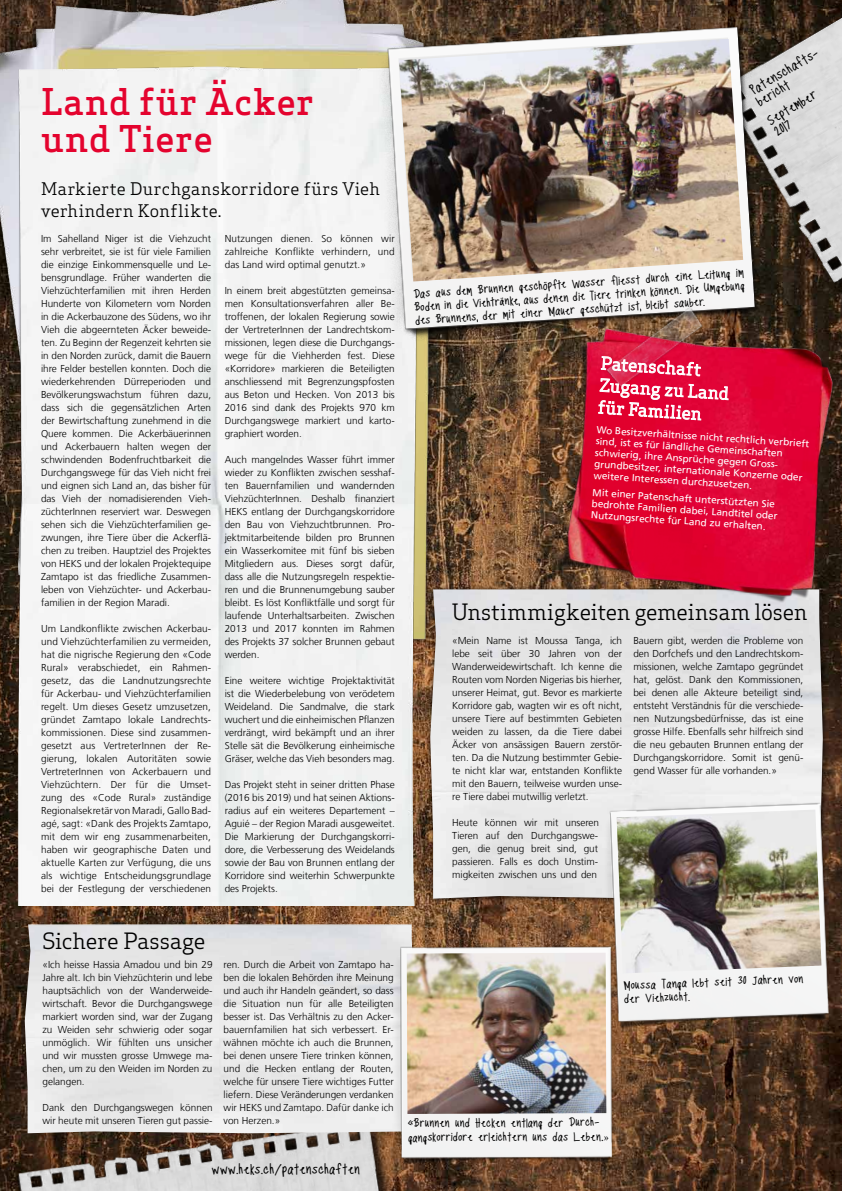
<style>
.page{position:relative;width:842px;height:1191px;background:#fff}
.page>*{position:absolute;margin:0;border:0;box-sizing:border-box;transform-origin:0 0}
.t1{font:500 36px/37.4px "Apex Serif";letter-spacing:.015em;color:#e4032e}
.t2{font:22px "Apex Serif";letter-spacing:-.005em;color:#000}
.t3{font:17px/22px "Apex Serif";letter-spacing:.02em;color:#000}
.t4{font:17px/22px "Apex Serif";color:#fff}
.t5{font:14px/13.2px "Tippy Toes Bold";color:#000}
.t6{font:12px/13.3px "Tippy Toes Bold";letter-spacing:-.005em;color:#000}
.t7{font:300 10px/13px "Frutiger LT Com";color:#000;text-align:justify}
.t8{font:10px/11.4px "Frutiger LT Com";color:#fff}
.s1{font-family:"Minion Pro"}
</style>
<div class="page">
<img style="left:0;top:0;width:842px;height:1191px">
<img style="left:0;top:0;width:477px;height:579px">
<img style="left:0;top:27px;width:450px;height:878px">
<img style="left:4px;top:1111px;width:386px;height:80px">
<img style="left:810px;top:7px;width:32px;height:289px">
<img style="left:25px;top:918px;width:390px;height:215px">
<img style="left:335px;top:0;width:475px;height:381px">
<img style="left:399px;top:39px;width:344px;height:242px">
<img style="left:391px;top:938px;width:231px;height:229px">
<img style="left:407px;top:952px;width:199px;height:162px">
<div style="left:425px;top:584px;width:404px;height:321px;background:#000;opacity:.82"></div>
<img style="left:430px;top:650px;width:393px;height:248px">
<div style="left:429px;top:579px;width:401px;height:71px;background:#fff;opacity:.58"></div>
<div style="left:635px;top:613px;width:172px;height:13px;background:#e0e0e1"></div>
<img style="left:552px;top:304px;width:290px;height:309px">
<img style="left:562px;top:287px;width:182px;height:142px">
<svg style="left:598px;top:356px;width:131px;height:84px;background:#e52f57"></svg>
<div style="left:18px;top:158px;width:384px;height:85px;background:#f3f3f3"></div>
<div style="left:19px;top:907px;width:209px;height:72px;background:#fff;opacity:.58"></div>
<svg style="left:43px;top:932px;width:75px;height:18px"></svg>
<div style="left:124px;top:932px;width:81px;height:23px;background:#e3e3e3"></div>
<img style="left:600px;top:794px;width:239px;height:238px">
<img style="left:617px;top:809px;width:204px;height:164px">
<h1 class="t1" style="left:41px;top:83px;width:275px">Land für Äcker und Tiere</h1>
<h3 class="t3" style="left:41px;top:178px;width:340px">Markierte Durchganskorridore fürs Vieh verhindern Konflikte.</h3>
<p class="t7" style="left:225px;top:232px;width:172px">Nutzungen dienen. So können wir zahlreiche Konflikte verhindern, und das Land wird optimal genutzt.»</p>
<p class="t7" style="left:225px;top:284px;width:172px">In einem breit abgestützten gemeinsa&shy;men Konsultationsverfahren aller Be&shy;troffenen, der lokalen Regierung sowie der VertreterInnen der Landrechtskom&shy;missionen, legen diese die Durchgangs&shy;wege für die Viehherden fest. Diese «Korridore» markieren die Beteiligten anschliessend mit Begrenzungspfosten aus Beton und Hecken. Von 2013 bis 2016 sind dank des Projekts 970 km Durchgangswege markiert und karto&shy;graphiert worden.</p>
<p class="t7" style="left:225px;top:453px;width:172px">Auch mangelndes Wasser führt immer wieder zu Konflikten zwischen sesshaf&shy;ten Bauernfamilien und wandernden ViehzüchterInnen. Deshalb finanziert HEKS entlang der Durchgangskorridore den Bau von Viehzuchtbrunnen. Pro&shy;jektmitarbeitende bilden pro Brunnen ein Wasserkomitee mit fünf bis sieben Mitgliedern aus. Dieses sorgt dafür, dass alle die Nutzungsregeln respektie&shy;ren und die Brunnenumgebung sauber bleibt. Es löst Konfliktfälle und sorgt für laufende Unterhaltsarbeiten. Zwischen 2013 und 2017 konnten im Rahmen des Projekts 37 solcher Brunnen gebaut werden.</p>
<p class="t7" style="left:225px;top:674px;width:172px">Eine weitere wichtige Projektaktivität ist die Wiederbelebung von verödetem Weideland. Die Sandmalve, die stark wuchert und die einheimischen Pflanzen verdrängt, wird bekämpft und an ihrer Stelle sät die Bevölkerung einheimische Gräser, welche das Vieh besonders mag.</p>
<p class="t7" style="left:225px;top:778px;width:172px">Das Projekt steht in seiner dritten Phase (2016 bis 2019) und hat seinen Aktions&shy;radius auf ein weiteres Departement – Aguié – der Region Maradi ausgeweitet.<br>Die Markierung der Durchgangskorri&shy;dore, die Verbesserung des Weidelands sowie der Bau von Brunnen entlang der Korridore sind weiterhin Schwerpunkte des Projekts.</p>
<p class="t7" style="left:41px;top:232px;width:172px">Im Sahelland Niger ist die Viehzucht sehr verbreitet, sie ist für viele Familien die einzige Einkommensquelle und Le&shy;bensgrundlage. Früher wanderten die Viehzüchterfamilien mit ihren Herden Hunderte von Kilometern vom Norden in die Ackerbauzone des Südens, wo ihr Vieh die abgeernteten Äcker beweide&shy;ten. Zu Beginn der Regenzeit kehrten sie in den Norden zurück, damit die Bauern ihre Felder bestellen konnten. Doch die wiederkehrenden Dürreperioden und Bevölkerungswachstum führen dazu, dass sich die gegensätzlichen Arten der Bewirtschaftung zunehmend in die Quere kommen. Die Ackerbäuerinnen und Ackerbauern halten wegen der schwindenden Bodenfruchtbarkeit die Durchgangswege für das Vieh nicht frei und eignen sich Land an, das bisher für das Vieh der nomadisierenden Vieh&shy;züchterInnen reserviert war. Deswegen sehen sich die Viehzüchterfamilien ge&shy;zwungen, ihre Tiere über die Ackerflä&shy;chen zu treiben. Hauptziel des Projektes von HEKS und der lokalen Projektequipe Zamtapo ist das friedliche Zusammen&shy;leben von Viehzüchter- und Ackerbau&shy;familien in der Region Maradi.</p>
<p class="t7" style="left:41px;top:622px;width:172px">Um Landkonflikte zwischen Ackerbau&shy;und Viehzüchterfamilien zu vermeiden, hat die nigrische Regierung den «Code Rural» verabschiedet, ein Rahmen&shy;gesetz, das die Landnutzungsrechte für Ackerbau- und Viehzüchterfamilien regelt. Um dieses Gesetz umzusetzen, gründet Zamtapo lokale Landrechts&shy;kommissionen. Diese sind zusammen&shy;gesetzt aus VertreterInnen der Re&shy;gierung, lokalen Autoritäten sowie VertreterInnen von Ackerbauern und Viehzüchtern. Der für die Umset&shy;zung des «Code Rural» zuständige Regionalsekretär von Maradi, Gallo Bad&shy;agé, sagt: «Dank des Projekts Zamtapo, mit dem wir eng zusammenarbeiten, haben wir geographische Daten und aktuelle Karten zur Verfügung, die uns als wichtige Entscheidungsgrundlage bei der Festlegung der verschiedenen</p>
<h3 class="t5" style="left:747px;top:86px;width:80px;rotate:-31deg">Patenschafts&shy;bericht</h3>
<h3 class="t5" style="left:765px;top:117px;width:57px;rotate:-31deg">September<br>2017</h3>
<p class="t6" style="left:413px;top:289px;width:333px;text-align:justify;rotate:-4deg">Das aus dem Brunnen geschöpfte Wasser fliesst durch eine Leitung im Boden in die Viehtränke aus denen die Tiere trinken können. Die Umgebung des Brunnens der mit einer Mauer geschützt ist bleibt sauber.</p>
<h3 class="t4" style="left:602px;top:352px;width:131px;rotate:4deg">Patenschaft<br>Zugang zu Land für Familien</h3>
<p class="t8" style="left:597px;top:423px;width:215px;rotate:4deg">Wo Besitzverhältnisse nicht rechtlich verbrieft sind, ist es für ländliche Gemeinschaften schwierig, ihre Ansprüche gegen Gross&shy;grundbesitzer, internationale Konzerne oder weitere Interessen durchzusetzen.</p>
<p class="t8" style="left:593px;top:486px;width:188px;rotate:4deg">Mit einer Patenschaft unterstützten Sie bedrohte Familien dabei, Landtitel oder<br>Nutzungsrechte für Land zu erhalten.</p>
<h2 class="t2" style="left:452px;top:598px;width:357px">Unstimmigkeiten gemeinsam lösen</h2>
<p class="t7" style="left:452px;top:634px;width:172px">«Mein Name ist Moussa Tanga, ich lebe seit über 30 Jahren von der Wanderweidewirtschaft. Ich kenne die Routen vom Norden Nigerias bis hierher, unserer Heimat, gut. Bevor es markierte Korridore gab, wagten wir es oft nicht, unsere Tiere auf bestimmten Gebieten weiden zu lassen, da die Tiere dabei Äcker von ansässigen Bauern zerstör&shy;ten. Da die Nutzung bestimmter Gebie&shy;te nicht klar war, entstanden Konflikte mit den Bauern, teilweise wurden unse&shy;re Tiere dabei mutwillig verletzt.</p>
<p class="t7" style="left:452px;top:816px;width:149px">Heute können wir mit unseren Tieren auf den Durchgangswe&shy;gen, die genug breit sind, gut passieren. Falls es doch Unstim&shy;migkeiten zwischen uns und den</p>
<p class="t7" style="left:633px;top:634px;width:172px">Bauern gibt, werden die Probleme von den Dorfchefs und den Landrechtskom&shy;missionen, welche Zamtapo gegründet hat, gelöst. Dank den Kommissionen, bei denen alle Akteure beteiligt sind, entsteht Verständnis für die verschiede&shy;nen Nutzungsbedürfnisse, das ist eine grosse Hilfe. Ebenfalls sehr hilfreich sind die neu gebauten Brunnen entlang der Durchgangskorridore. Somit ist genü&shy;gend Wasser für alle vorhanden.»</p>
<h2 class="t2" style="left:42px;top:927px;width:165px">Sichere Passage</h2>
<p class="t7" style="left:42px;top:958px;width:172px">«Ich heisse Hassia Amadou und bin 29<br>Jahre alt. Ich bin Viehzüchterin und lebe hauptsächlich von der Wanderweide&shy;wirtschaft. Bevor die Durchgangswege markiert worden sind, war der Zugang zu Weiden sehr schwierig oder sogar unmöglich. Wir fühlten uns unsicher und wir mussten grosse Umwege ma&shy;chen, um zu den Weiden im Norden zu gelangen.</p>
<p class="t7" style="left:42px;top:1101px;width:172px">Dank den Durchgangswegen können wir heute mit unseren Tieren gut passie-</p>
<p class="t7" style="left:224px;top:958px;width:172px">ren. Durch die Arbeit von Zamtapo ha&shy;ben die lokalen Behörden ihre Meinung und auch ihr Handeln geändert, so dass die Situation nun für alle Beteiligten besser ist. Das Verhältnis zu den Acker&shy;bauernfamilien hat sich verbessert. Er&shy;wähnen möchte ich auch die Brunnen, bei denen unsere Tiere trinken können, und die Hecken entlang der Routen, welche für unsere Tiere wichtiges Futter liefern. Diese Veränderungen verdanken wir HEKS und Zamtapo. Dafür danke ich von Herzen.»</p>
<h3 class="t5" style="left:212px;top:1163px;width:150px">www.heks.ch/patenschaften</h3>
<p class="t6" style="left:408px;top:1116px;width:203px;line-height:14.4px">«Brunnen und Hecken entlang der Durch&shy;gangskorridore erleichtern uns das Leben<span class="s1">.»</span></p>
<p class="t6" style="left:623px;top:979px;width:182px;rotate:-2deg">Moussa Tanga lebt seit 30 Jahren von der Viehzucht.</p>
</div>
